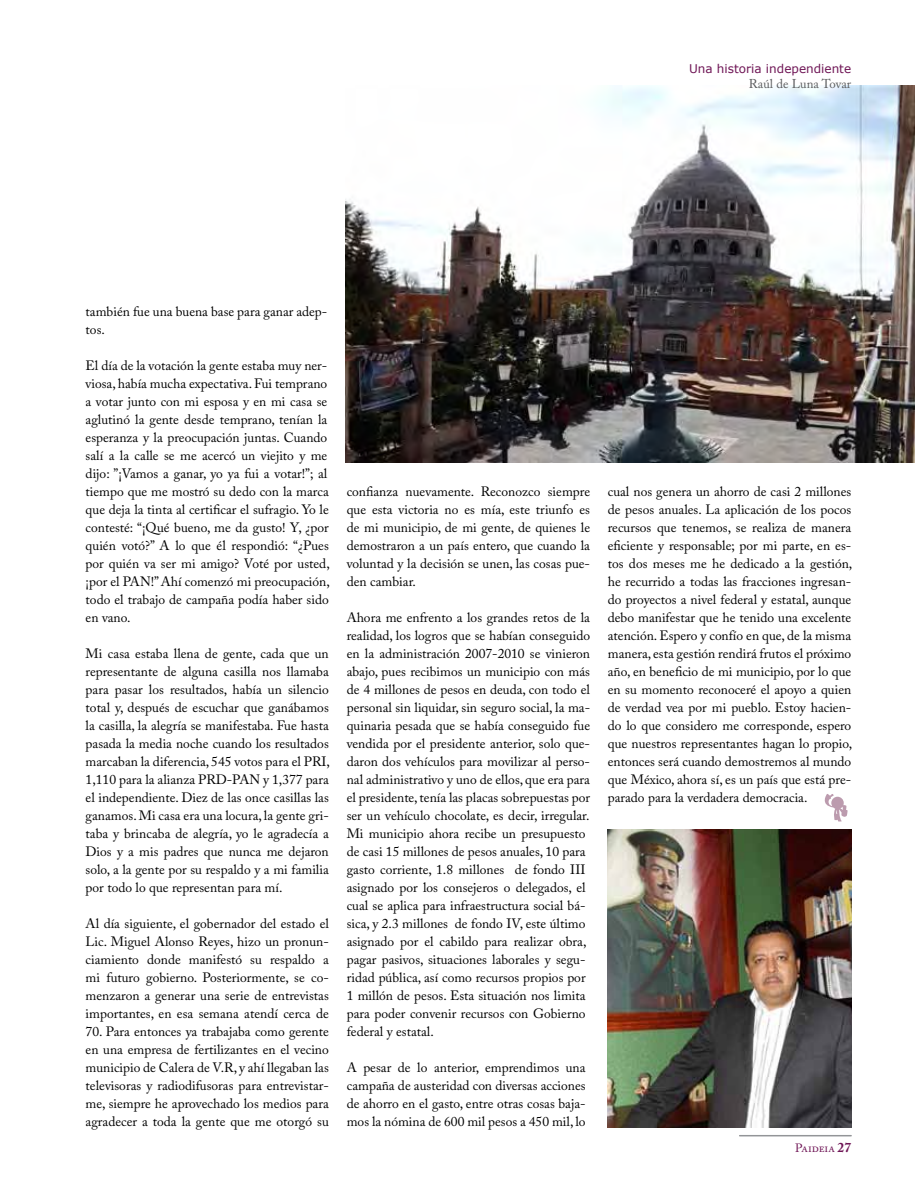
<style>
.page{position:relative;width:915px;height:1191px;background:#fff}
.page>*{position:absolute;margin:0;border:0;box-sizing:border-box;transform-origin:0 0}
.t1{font:13.5px/18px "Adobe Caslon Pro";color:#000;text-align:justify}
.t2{font:12.75px "Adobe Caslon Pro";color:#58595b}
.t3{font:12px "Verdana";color:#6f1656}
.t4{font:12px "Adobe Caslon Pro";letter-spacing:-.005em;color:#6f1656}
.s1{font-weight:700;font-size:13.5px}
</style>
<div class="page">
<hr style="left:739px;top:1135px;width:111px;height:1px;background:#939598">
<img style="left:607px;top:829px;width:244px;height:298px">
<img style="left:345px;top:85px;width:569px;height:378px">
<svg style="left:824px;top:794px;width:23px;height:27px"></svg>
<p class="t3" style="left:688px;top:61px;width:163px">Una historia independiente</p>
<p class="t2" style="left:748px;top:76px;width:104px">Raúl de Luna Tovar</p>
<p class="t1" style="left:86px;top:302px;width:243px">también fue una buena base para ganar adep&shy;tos.</p>
<p class="t1" style="left:86px;top:356px;width:245px;text-align:left">El día de la votación la gente estaba muy ner&shy;viosa, había mucha expectativa. Fui temprano a votar junto con mi esposa y en mi casa se aglutinó la gente desde temprano, tenían la esperanza y la preocupación juntas. Cuando salí a la calle se me acercó un viejito y me dijo: ”¡Vamos a ganar, yo ya fui a votar!”; al tiempo que me mostró su dedo con la marca que deja la tinta al certificar el sufragio. Yo le contesté: “¡Qué bueno, me da gusto! Y, ¿por quién votó?” A lo que él respondió: “¿Pues por quién va ser mi amigo? Voté por usted, ¡por el PAN!” Ahí comenzó mi preocupación, todo el trabajo de campaña podía haber sido en vano.</p>
<p class="t1" style="left:86px;top:644px;width:245px">Mi casa estaba llena de gente, cada que un representante de alguna casilla nos llamaba para pasar los resultados, había un silencio total y, después de escuchar que ganábamos la casilla, la alegría se manifestaba. Fue hasta pasada la media noche cuando los resultados marcaban la diferencia, 545 votos para el PRI, 1,110 para la alianza PRD-PAN y 1,377 para el independiente. Diez de las once casillas las ganamos. Mi casa era una locura, la gente gri&shy;taba y brincaba de alegría, yo le agradecía a Dios y a mis padres que nunca me dejaron solo, a la gente por su respaldo y a mi familia por todo lo que representan para mí.</p>
<p class="t1" style="left:86px;top:914px;width:245px">Al día siguiente, el gobernador del estado el Lic. Miguel Alonso Reyes, hizo un pronun&shy;ciamiento donde manifestó su respaldo a mi futuro gobierno. Posteriormente, se co&shy;menzaron a generar una serie de entrevistas importantes, en esa semana atendí cerca de</p>
<p class="t1" style="left:86px;top:1022px;width:245px">70. Para entonces ya trabajaba como gerente en una empresa de fertilizantes en el vecino municipio de Calera de V.R, y ahí llegaban las televisoras y radiodifusoras para entrevistar&shy;me, siempre he aprovechado los medios para agradecer a toda la gente que me otorgó su</p>
<p class="t1" style="left:346px;top:482px;width:245px">confianza nuevamente. Reconozco siempre que esta victoria no es mía, este triunfo es de mi municipio, de mi gente, de quienes le demostraron a un país entero, que cuando la voluntad y la decisión se unen, las cosas pue&shy;den cambiar.</p>
<p class="t1" style="left:346px;top:608px;width:245px;text-align:left">Ahora me enfrento a los grandes retos de la realidad, los logros que se habían conseguido en la administración 2007-2010 se vinieron abajo, pues recibimos un municipio con más de 4 millones de pesos en deuda, con todo el personal sin liquidar, sin seguro social, la ma&shy;quinaria pesada que se había conseguido fue vendida por el presidente anterior, solo que&shy;daron dos vehículos para movilizar al perso&shy;nal administrativo y uno de ellos, que era para el presidente, tenía las placas sobrepuestas por ser un vehículo chocolate, es decir, irregular.<br>Mi municipio ahora recibe un presupuesto de casi 15 millones de pesos anuales, 10 para gasto corriente, 1.8 millones de fondo III asignado por los consejeros o delegados, el cual se aplica para infraestructura social bá&shy;sica, y 2.3 millones de fondo IV, este último asignado por el cabildo para realizar obra, pagar pasivos, situaciones laborales y segu&shy;ridad pública, así como recursos propios por 1 millón de pesos. Esta situación nos limita para poder convenir recursos con Gobierno federal y estatal.</p>
<p class="t1" style="left:346px;top:1058px;width:240px">A pesar de lo anterior, emprendimos una campaña de austeridad con diversas acciones de ahorro en el gasto, entre otras cosas baja&shy;mos la nómina de 600 mil pesos a 450 mil, lo</p>
<p class="t1" style="left:607px;top:482px;width:246px">cual nos genera un ahorro de casi 2 millones de pesos anuales. La aplicación de los pocos recursos que tenemos, se realiza de manera eficiente y responsable; por mi parte, en es&shy;tos dos meses me he dedicado a la gestión, he recurrido a todas las fracciones ingresan&shy;do proyectos a nivel federal y estatal, aunque debo manifestar que he tenido una excelente atención. Espero y confío en que, de la misma manera, esta gestión rendirá frutos el próximo año, en beneficio de mi municipio, por lo que en su momento reconoceré el apoyo a quien de verdad vea por mi pueblo. Estoy hacien&shy;do lo que considero me corresponde, espero que nuestros representantes hagan lo propio, entonces será cuando demostremos al mundo que México, ahora sí, es un país que está pre&shy;parado para la verdadera democracia.</p>
<p class="t4" style="left:795px;top:1140px;width:57px">Paideia <span class="s1">27</span></p>
</div>
